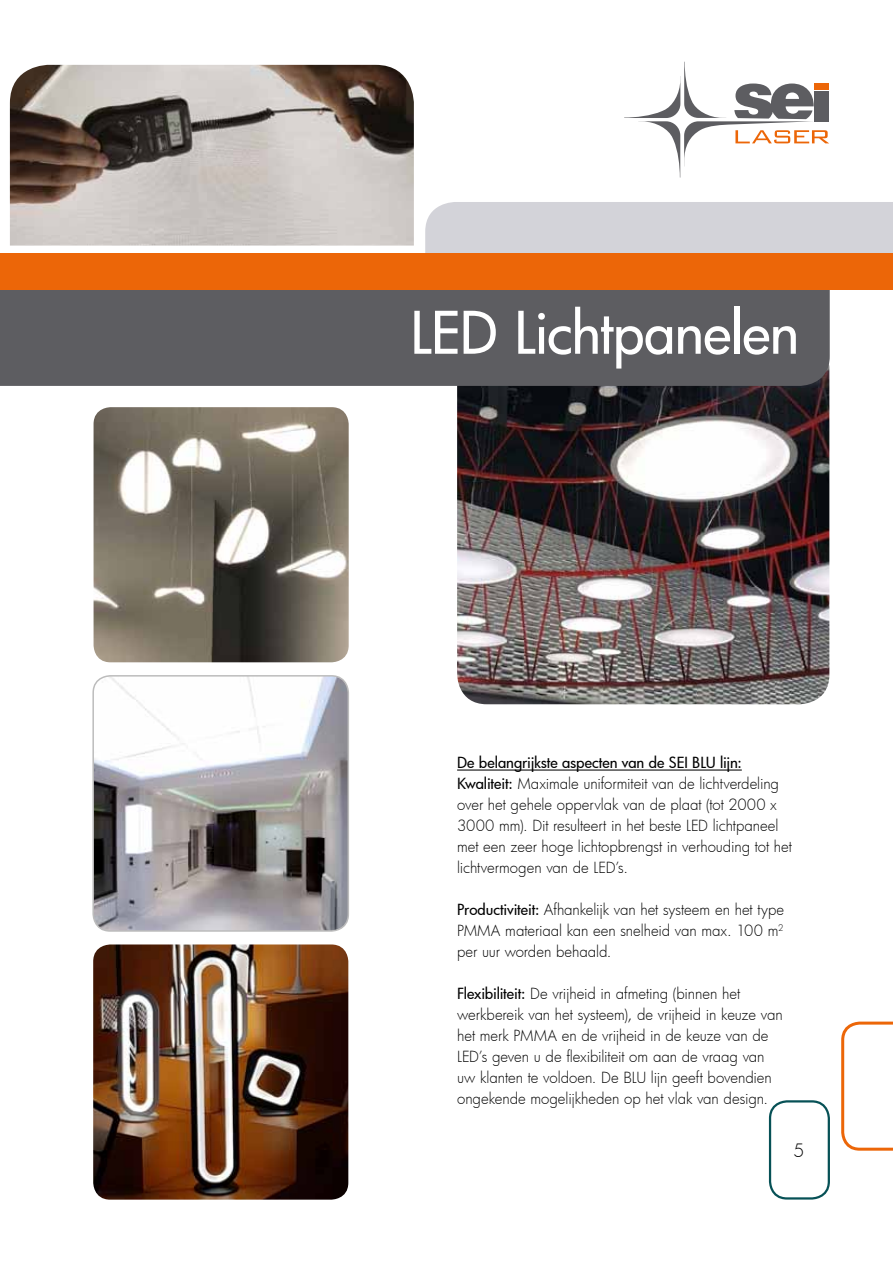
<style>
.page{position:relative;width:893px;height:1263px;background:#fff}
.page>*{position:absolute;margin:0;border:0;box-sizing:border-box;transform-origin:0 0}
.t1{font:500 57px "Futura";letter-spacing:-.015em;color:#fff}
.t2{font:300 18px "Futura";color:#000}
.t3{font:300 15px/21px "Futura";letter-spacing:-.005em;color:#000}
.s1{font-weight:500}
</style>
<div class="page">
<svg style="left:624px;top:62px;width:205px;height:116px"></svg>
<div style="left:769px;top:1100px;width:61px;height:99px;border:2px solid #075156;border-radius:17px"></div>
<svg style="left:841px;top:1021px;width:52px;height:130px"></svg>
<div style="left:425px;top:202px;width:468px;height:51px;background:#d3d3d9"></div>
<img style="left:457px;top:386px;width:372px;height:318px">
<div style="left:0;top:289px;width:830px;height:97px;background:#5d5d61"></div>
<div style="left:0;top:253px;width:893px;height:36px;background:#ec6608"></div>
<img style="left:10px;top:65px;width:404px;height:181px">
<img style="left:93px;top:944px;width:255px;height:255px">
<hr style="left:457px;top:769px;width:285px;height:1px;background:#000">
<img style="left:94px;top:407px;width:255px;height:255px">
<img style="left:95px;top:676px;width:253px;height:253px">
<div style="left:92px;top:675px;width:257px;height:257px;border:2px solid #bcbcbc;border-radius:17px"></div>
<h1 class="t1" style="left:410px;top:294px;width:391px">LED Lichtpanelen</h1>
<p class="t3" style="left:457px;top:752px;width:336px"><span class="s1">De belangrijkste aspecten van de SEI BLU lijn:<br>Kwaliteit:</span> Maximale uniformiteit van de lichtverdeling over het gehele oppervlak van de plaat (tot 2000 x 3000 mm). Dit resulteert in het beste LED lichtpaneel met een zeer hoge lichtopbrengst in verhouding tot het lichtvermogen van de LED’s.</p>
<p class="t3" style="left:457px;top:899px;width:328px;text-align:justify"><span class="s1">Productiviteit:</span> Afhankelijk van het systeem en het type PMMA materiaal kan een snelheid van max. 100 m<sup>2 </sup>per uur worden behaald.</p>
<p class="t3" style="left:457px;top:983px;width:327px"><span class="s1">Flexibiliteit:</span> De vrijheid in afmeting (binnen het werkbereik van het systeem), de vrijheid in keuze van het merk PMMA en de vrijheid in de keuze van de LED’s geven u de flexibiliteit om aan de vraag van uw klanten te voldoen. De BLU lijn geeft bovendien ongekende mogelijkheden op het vlak van design.</p>
<p class="t2" style="left:793px;top:1138px;width:13px">5</p>
</div>
